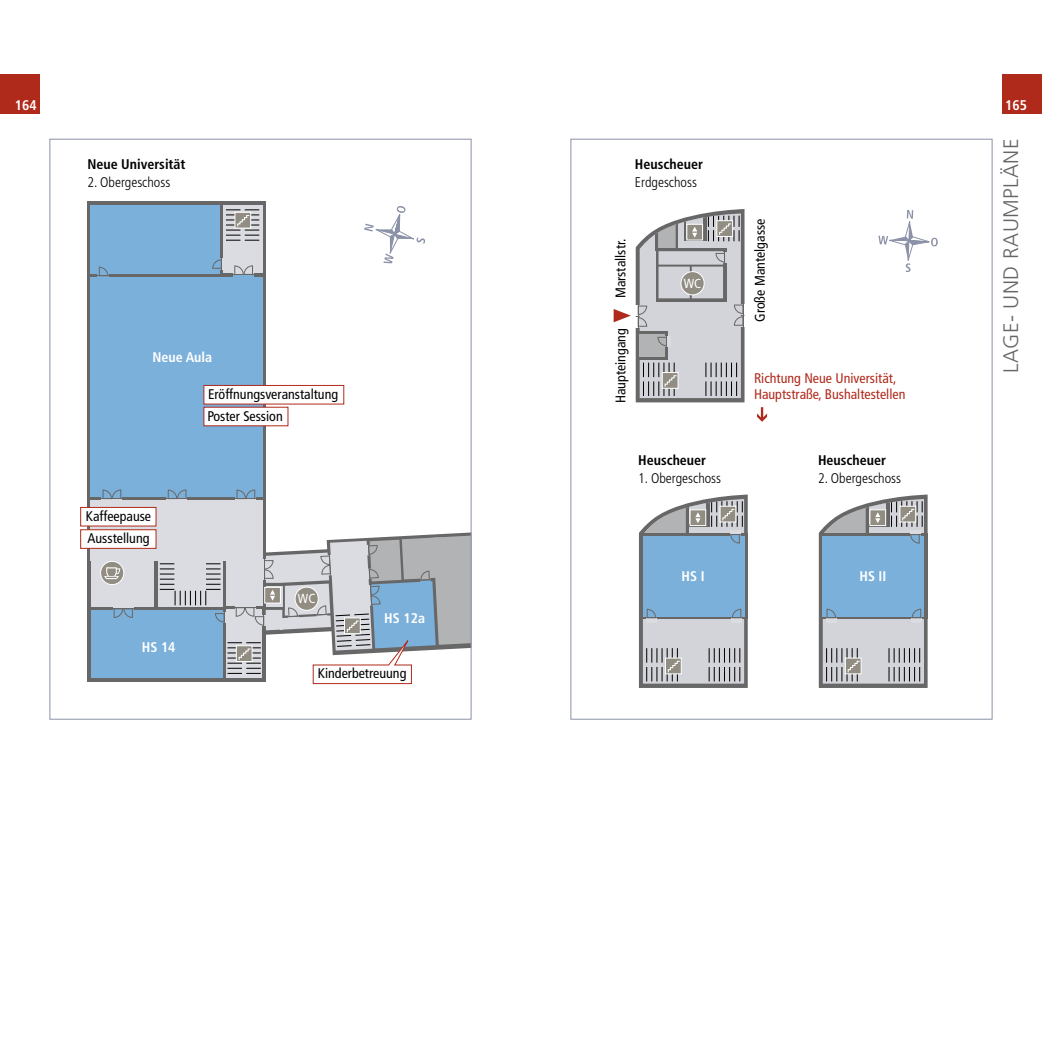
<style>
.page{position:relative;width:1042px;height:1042px;background:#fff}
.page>*{position:absolute;margin:0;border:0;box-sizing:border-box;transform-origin:0 0}
.t1{font:300 21px "Frutiger";letter-spacing:.02em;color:#686767}
.t2{font:condensed 14px/22.4px "Frutiger";color:#000}
.t3{font:300 condensed 14px "Frutiger LT Pro";color:#000}
.t4{font:condensed 14px/15.8px "Frutiger";color:#b02a1b}
.t5{font:700 condensed 14px "Frutiger";color:#000}
.t6{font:700 condensed 14px "Frutiger";color:#fff}
.t7{font:condensed 13.12px "Frutiger";color:#fff}
</style>
<div class="page">
<div style="left:1002px;top:74px;width:40px;height:40px;background:#b02a1b"></div>
<div style="left:0;top:74px;width:40px;height:40px;background:#b02a1b"></div>
<svg style="left:87px;top:201px;width:179px;height:481px;background:#6b7074"></svg>
<div style="left:91px;top:610px;width:131px;height:68px;background:#7bb0db"></div>
<div style="left:91px;top:501px;width:63px;height:105px;background:#dbdce1"></div>
<div style="left:91px;top:278px;width:172px;height:219px;background:#7bb0db"></div>
<div style="left:91px;top:205px;width:129px;height:68px;background:#7bb0db"></div>
<div style="left:91px;top:500px;width:172px;height:60px;background:#dbdce1"></div>
<div style="left:223px;top:205px;width:40px;height:68px;background:#dbdce1"></div>
<div style="left:158px;top:545px;width:64px;height:61px;background:#dbdce1"></div>
<svg style="left:226px;top:209px;width:33px;height:32px"></svg>
<hr style="left:167px;top:499px;width:20px;height:4px;background:#dbdce1">
<svg style="left:167px;top:490px;width:20px;height:9px"></svg>
<hr style="left:101px;top:499px;width:21px;height:4px;background:#dbdce1">
<svg style="left:101px;top:490px;width:21px;height:9px"></svg>
<div style="left:113px;top:604px;width:11px;height:5px;background:#dbdce1"></div>
<div style="left:123px;top:604px;width:10px;height:5px;background:#dbdce1"></div>
<svg style="left:113px;top:608px;width:20px;height:10px"></svg>
<div style="left:221px;top:259px;width:5px;height:11px;background:#dbdce1"></div>
<svg style="left:212px;top:249px;width:10px;height:21px"></svg>
<div style="left:233px;top:274px;width:20px;height:5px;background:#7bb0db"></div>
<svg style="left:233px;top:265px;width:21px;height:10px"></svg>
<svg style="left:364px;top:206px;width:61px;height:57px"></svg>
<svg style="left:98px;top:276px;width:11px;height:2px"></svg>
<svg style="left:98px;top:267px;width:20px;height:9px"></svg>
<hr style="left:235px;top:499px;width:21px;height:4px;background:#dbdce1">
<svg style="left:235px;top:490px;width:21px;height:9px"></svg>
<svg style="left:101px;top:561px;width:23px;height:23px"></svg>
<div style="left:100px;top:561px;width:24px;height:24px;border:1px solid #fff;border-radius:50%"></div>
<svg style="left:104px;top:567px;width:16px;height:12px"></svg>
<svg style="left:160px;top:532px;width:309px;height:152px"></svg>
<div style="left:80px;top:507px;width:76px;height:19px;background:#fff;border:1px solid #b02a1b"></div>
<div style="left:80px;top:529px;width:76px;height:19px;background:#fff;border:1px solid #b02a1b"></div>
<svg style="left:757px;top:407px;width:10px;height:15px"></svg>
<svg style="left:878px;top:210px;width:60px;height:62px"></svg>
<svg style="left:639px;top:494px;width:109px;height:194px;background:#9db2c4"></svg>
<svg style="left:819px;top:494px;width:108px;height:194px;background:#9db2c5"></svg>
<svg style="left:613px;top:209px;width:131px;height:193px"></svg>
<div style="left:204px;top:385px;width:140px;height:19px;background:#fff;border:1px solid #b02a1b"></div>
<div style="left:204px;top:407px;width:84px;height:19px;background:#fff"></div>
<p class="t6" style="left:15px;top:97px;width:23px">164</p>
<p class="t6" style="left:1005px;top:97px;width:23px">165</p>
<h1 class="t1" style="left:999px;top:373px;width:232px;rotate:-90deg">Lage- u nd Rau mpläne</h1>
<p class="t5" style="left:635px;top:156px;width:69px">Heuscheuer</p>
<p class="t3" style="left:635px;top:174px;width:63px">Erdgeschoss</p>
<p class="t5" style="left:87px;top:156px;width:100px">Neue Universität</p>
<p class="t3" style="left:87px;top:174px;width:84px">2. Obergeschoss</p>
<p class="t2" style="left:749px;top:322px;width:105px;rotate:-90deg">Große Mantelgasse</p>
<p class="t2" style="left:610px;top:298px;width:61px;rotate:-90deg">Marstallstr.</p>
<p class="t7" style="left:684px;top:275px;width:19px">WC</p>
<p class="t2" style="left:610px;top:403px;width:76px;rotate:-90deg">Haupteingang</p>
<p class="t6" style="left:152px;top:349px;width:61px">Neue Aula</p>
<p class="t4" style="left:754px;top:370px;width:153px">Richtung Neue Universität,<br>Hauptstraße, Bushaltestellen</p>
<p class="t2" style="left:207px;top:382px;width:132px">Eröffnungsveranstaltung<br>Poster Session</p>
<p class="t2" style="left:86px;top:505px;width:67px">Kaffeepause<br>Ausstellung</p>
<p class="t6" style="left:142px;top:638px;width:35px">HS 14</p>
<p class="t7" style="left:298px;top:591px;width:19px">WC</p>
<p class="t6" style="left:384px;top:610px;width:42px">HS 12a</p>
<p class="t2" style="left:318px;top:662px;width:90px">Kinderbetreuung</p>
<p class="t5" style="left:638px;top:452px;width:69px">Heuscheuer</p>
<p class="t3" style="left:638px;top:470px;width:84px">1. Obergeschoss</p>
<p class="t5" style="left:818px;top:452px;width:69px">Heuscheuer</p>
<p class="t3" style="left:818px;top:470px;width:84px">2. Obergeschoss</p>
<p class="t6" style="left:681px;top:568px;width:25px">HS I</p>
<p class="t6" style="left:859px;top:568px;width:28px">HS II</p>
</div>
